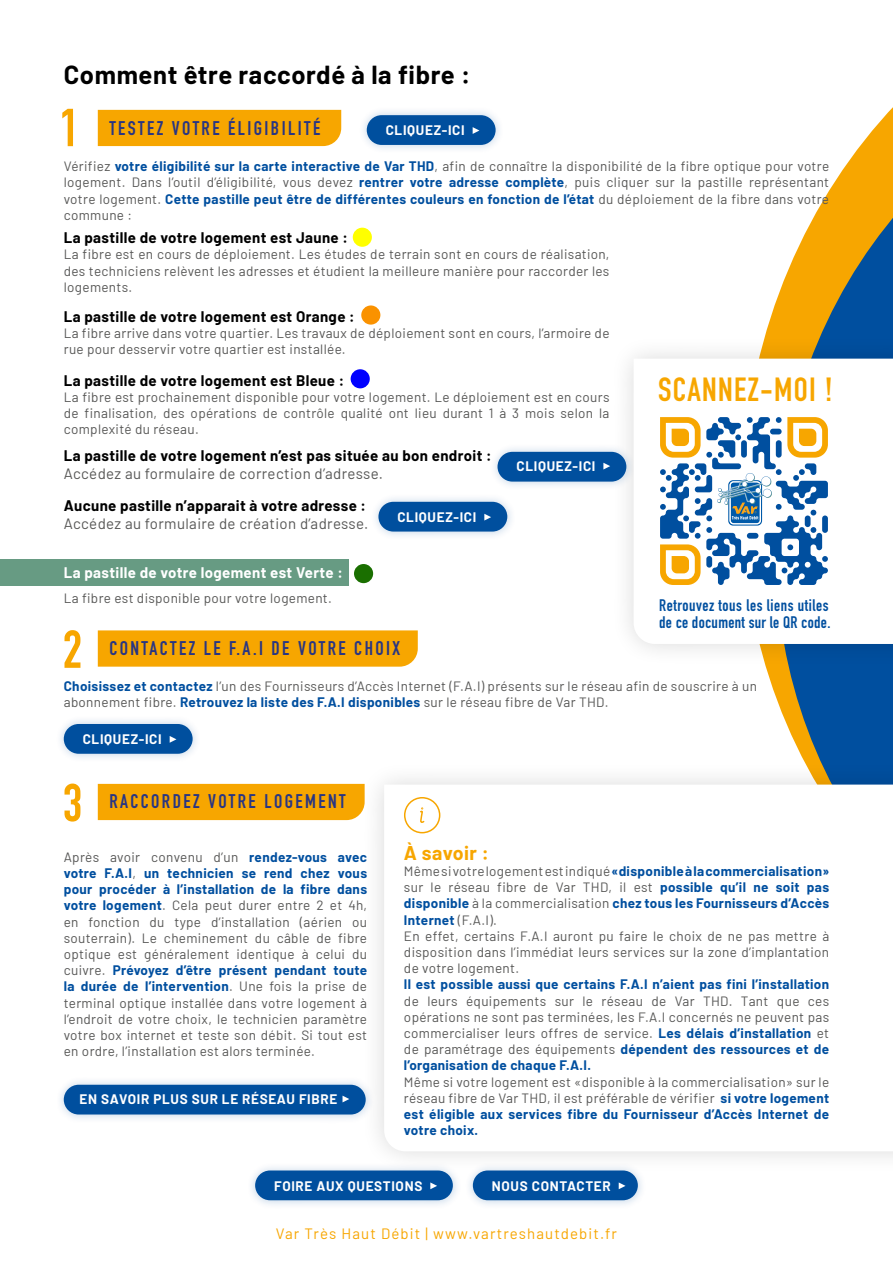
<style>
.page{position:relative;width:893px;height:1263px;background:#fff}
.page>*{position:absolute;margin:0;border:0;box-sizing:border-box;transform-origin:0 0}
.t1{font:700 52.5px "DIN Condensed";color:#f7a600}
.t2{font:700 33px "DIN Condensed";letter-spacing:.04em;color:#f7a600}
.t3{font:700 25.5px "Barlow";letter-spacing:.025em;color:#000}
.t4{font:700 19.5px "DIN Condensed";letter-spacing:.125em;color:#283583}
.t5{font:700 19.5px "Barlow";letter-spacing:.025em;color:#f7a600}
.t6{font:700 16.5px "DIN Condensed";letter-spacing:.035em;color:#004f9f}
.t7{font:700 15px "Barlow";letter-spacing:.025em;color:#000}
.t8{font:15px "Barlow";letter-spacing:.025em;color:#575756}
.t9{font:15px "Barlow";letter-spacing:.075em;color:#f7a600}
.t10{font:700 15px "Barlow";letter-spacing:.025em;color:#fff}
.t11{font:13.5px/16.2px "Barlow";letter-spacing:.025em;color:#575756;text-align:justify}
.t12{font:700 13.5px/16.2px "Barlow";letter-spacing:.025em;color:#004f9f;text-align:justify}
.t13{font:700 13.5px "Barlow";letter-spacing:.05em;color:#fff}
.s1{font-weight:700;color:#004f9f}
.s2{font-weight:400;color:#575756}
</style>
<div class="page">
<svg style="left:765px;top:107px;width:128px;height:654px"></svg>
<div style="left:0;top:560px;width:349px;height:26px;background:#679b83"></div>
<div style="left:98px;top:110px;width:243px;height:36px;background:#f7a600"></div>
<div style="left:98px;top:630px;width:320px;height:37px;background:#f7a600"></div>
<div style="left:98px;top:784px;width:262px;height:36px;background:#f7a600"></div>
<div style="left:609px;top:335px;width:284px;height:333px;background:#000;opacity:.15"></div>
<svg style="left:634px;top:359px;width:259px;height:285px"></svg>
<div style="left:360px;top:761px;width:533px;height:414px;background:#000;opacity:.15"></div>
<svg style="left:384px;top:784px;width:509px;height:367px"></svg>
<svg style="left:660px;top:417px;width:168px;height:168px"></svg>
<div style="left:353px;top:228px;width:19px;height:19px;background:#ff0;border-radius:50%"></div>
<div style="left:361px;top:305px;width:19px;height:20px;background:#fa9200;border-radius:50%"></div>
<div style="left:351px;top:369px;width:19px;height:19px;background:#00f;border-radius:50%"></div>
<div style="left:354px;top:564px;width:19px;height:19px;background:#1a6f00;border-radius:50%"></div>
<div style="left:358px;top:106px;width:147px;height:48px;background:#004f9e;opacity:.24"></div>
<div style="left:367px;top:115px;width:129px;height:30px;background:#004f9e;border-radius:15px"></div>
<svg style="left:473px;top:127px;width:6px;height:7px"></svg>
<div style="left:488px;top:442px;width:147px;height:48px;background:#004f9e;opacity:.24"></div>
<div style="left:497px;top:452px;width:129px;height:30px;background:#004f9e;border-radius:15px"></div>
<svg style="left:603px;top:463px;width:7px;height:6px"></svg>
<div style="left:369px;top:492px;width:147px;height:48px;background:#004f9e;opacity:.24"></div>
<div style="left:378px;top:502px;width:129px;height:29px;background:#004f9e;border-radius:15px"></div>
<svg style="left:484px;top:514px;width:7px;height:6px"></svg>
<div style="left:55px;top:715px;width:147px;height:48px;background:#004f9e;opacity:.24"></div>
<div style="left:64px;top:724px;width:129px;height:30px;background:#004f9e;border-radius:15px"></div>
<svg style="left:170px;top:736px;width:6px;height:7px"></svg>
<div style="left:55px;top:1075px;width:319px;height:48px;background:#004f9e;opacity:.24"></div>
<div style="left:64px;top:1085px;width:302px;height:29px;background:#004f9e;border-radius:15px"></div>
<svg style="left:342px;top:1095px;width:7px;height:7px"></svg>
<div style="left:246px;top:1161px;width:215px;height:48px;background:#004f9e;opacity:.24"></div>
<div style="left:255px;top:1170px;width:198px;height:30px;background:#004f9e;border-radius:15px"></div>
<svg style="left:430px;top:1182px;width:7px;height:7px"></svg>
<div style="left:464px;top:1161px;width:183px;height:48px;background:#004f9e;opacity:.24"></div>
<div style="left:473px;top:1170px;width:165px;height:30px;background:#004f9e;border-radius:15px"></div>
<svg style="left:619px;top:1182px;width:6px;height:7px"></svg>
<svg style="left:403px;top:796px;width:38px;height:38px"></svg>
<p class="t3" style="left:64px;top:56px;width:408px">Comment être raccordé à la fibre :</p>
<p class="t1" style="left:60px;top:92px;width:21px">1</p>
<p class="t4" style="left:109px;top:115px;width:212px">TESTEZ VOTRE ÉLIGIBILITÉ</p>
<p class="t13" style="left:386px;top:120px;width:80px">CLIQUEZ-ICI</p>
<p class="t11" style="left:64px;top:157px;width:767px">Vérifiez <span class="s1">votre éligibilité sur la carte interactive de Var THD</span>, afin de connaître la disponibilité de la fibre optique pour votre logement. Dans l’outil d’éligibilité, vous devez <span class="s1">rentrer votre adresse complète</span>, puis cliquer sur la pastille représentant votre logement. <span class="s1">Cette pastille peut être de différentes couleurs en fonction de l’état</span> du déploiement de la fibre dans votre commune :</p>
<p class="t7" style="left:64px;top:227px;width:286px">La pastille de votre logement est Jaune :</p>
<p class="t11" style="left:64px;top:245px;width:547px">La fibre est en cours de déploiement. Les études de terrain sont en cours de réalisation, des techniciens relèvent les adresses et étudient la meilleure manière pour raccorder les logements.</p>
<p class="t7" style="left:64px;top:305px;width:292px">La pastille de votre logement est Orange :</p>
<p class="t11" style="left:64px;top:324px;width:547px">La fibre arrive dans votre quartier. Les travaux de déploiement sont en cours, l’armoire de rue pour desservir votre quartier est installée.</p>
<p class="t7" style="left:64px;top:369px;width:282px">La pastille de votre logement est Bleue :</p>
<p class="t11" style="left:64px;top:388px;width:547px">La fibre est prochainement disponible pour votre logement. Le déploiement est en cours de finalisation, des opérations de contrôle qualité ont lieu durant 1 à 3 mois selon la complexité du réseau.</p>
<p class="t7" style="left:64px;top:445px;width:429px">La pastille de votre logement n’est pas située au bon endroit :</p>
<p class="t8" style="left:64px;top:463px;width:321px">Accédez au formulaire de correction d’adresse.</p>
<p class="t7" style="left:64px;top:495px;width:304px">Aucune pastille n’apparait à votre adresse :</p>
<p class="t8" style="left:64px;top:513px;width:306px">Accédez au formulaire de création d’adresse.</p>
<p class="t13" style="left:516px;top:456px;width:80px">CLIQUEZ-ICI</p>
<p class="t13" style="left:397px;top:507px;width:80px">CLIQUEZ-ICI</p>
<p class="t10" style="left:64px;top:561px;width:281px">La pastille de votre logement est Verte :</p>
<p class="t11" style="left:64px;top:589px;width:270px">La fibre est disponible pour votre logement.</p>
<p class="t1" style="left:63px;top:614px;width:21px">2</p>
<p class="t4" style="left:109px;top:635px;width:292px">CONTACTEZ LE F.A.I DE VOTRE CHOIX</p>
<p class="t2" style="left:658px;top:367px;width:176px">SCANNEZ-MOI !</p>
<p class="t6" style="left:659px;top:594px;width:171px">Retrouvez tous les liens utiles</p>
<p class="t6" style="left:659px;top:611px;width:173px">de ce document sur le QR code.</p>
<p class="t11" style="left:64px;top:677px;width:695px"><span class="s1">Choisissez et contactez</span> l’un des Fournisseurs d’Accès Internet (F.A.I) présents sur le réseau afin de souscrire à un abonnement fibre. <span class="s1">Retrouvez la liste des F.A.I disponibles</span> sur le réseau fibre de Var THD.</p>
<p class="t13" style="left:83px;top:729px;width:80px">CLIQUEZ-ICI</p>
<p class="t1" style="left:63px;top:767px;width:21px">3</p>
<p class="t4" style="left:109px;top:788px;width:238px">RACCORDEZ VOTRE LOGEMENT</p>
<p class="t11" style="left:64px;top:848px;width:305px">Après avoir convenu d’un <span class="s1">rendez-vous avec votre F.A.I</span>, <span class="s1">un technicien se rend chez vous pour procéder à l’installation de la fibre dans votre logement</span>. Cela peut durer entre 2 et 4h, en fonction du type d’installation (aérien ou souterrain). Le cheminement du câble de fibre optique est généralement identique à celui du cuivre. <span class="s1">Prévoyez d’être présent pendant toute la durée de l’intervention</span>. Une fois la prise de terminal optique installée dans votre logement à l’endroit de votre choix, le technicien paramètre votre box internet et teste son débit. Si tout est en ordre, l’installation est alors terminée.</p>
<p class="t13" style="left:80px;top:1089px;width:259px">EN SAVOIR PLUS SUR LE RÉSEAU FIBRE</p>
<p class="t5" style="left:404px;top:838px;width:86px">À savoir :</p>
<p class="t12" style="left:404px;top:862px;width:427px"><span class="s2">Même si votre logement est indiqué</span> «disponible à la commercialisation» <span class="s2">sur le réseau fibre de Var THD, il est</span> possible qu’il ne soit pas disponible <span class="s2">à la commercialisation</span> chez tous les Fournisseurs d’Accès Internet <span class="s2">(F.A.I).</span></p>
<p class="t11" style="left:404px;top:927px;width:427px">En effet, certains F.A.I auront pu faire le choix de ne pas mettre à disposition dans l’immédiat leurs services sur la zone d’implantation de votre logement.</p>
<p class="t11" style="left:404px;top:975px;width:427px"><span class="s1">Il est possible aussi que certains F.A.I n’aient pas fini l’installation </span>de leurs équipements sur le réseau de Var THD. Tant que ces opérations ne sont pas terminées, les F.A.I concernés ne peuvent pas commercialiser leurs offres de service. <span class="s1">Les délais d’installation</span> et de paramétrage des équipements <span class="s1">dépendent des ressources et de l’organisation de chaque F.A.I.</span></p>
<p class="t11" style="left:404px;top:1072px;width:427px">Même si votre logement est «disponible à la commercialisation» sur le réseau fibre de Var THD, il est préférable de vérifier <span class="s1">si votre logement est éligible aux services fibre du Fournisseur d’Accès Internet de votre choix.</span></p>
<p class="t13" style="left:274px;top:1176px;width:150px">FOIRE AUX QUESTIONS</p>
<p class="t13" style="left:492px;top:1176px;width:120px">NOUS CONTACTER</p>
<p class="t9" style="left:276px;top:1222px;width:343px">Var Très Haut Débit | www.vartreshautdebit.fr</p>
</div>
